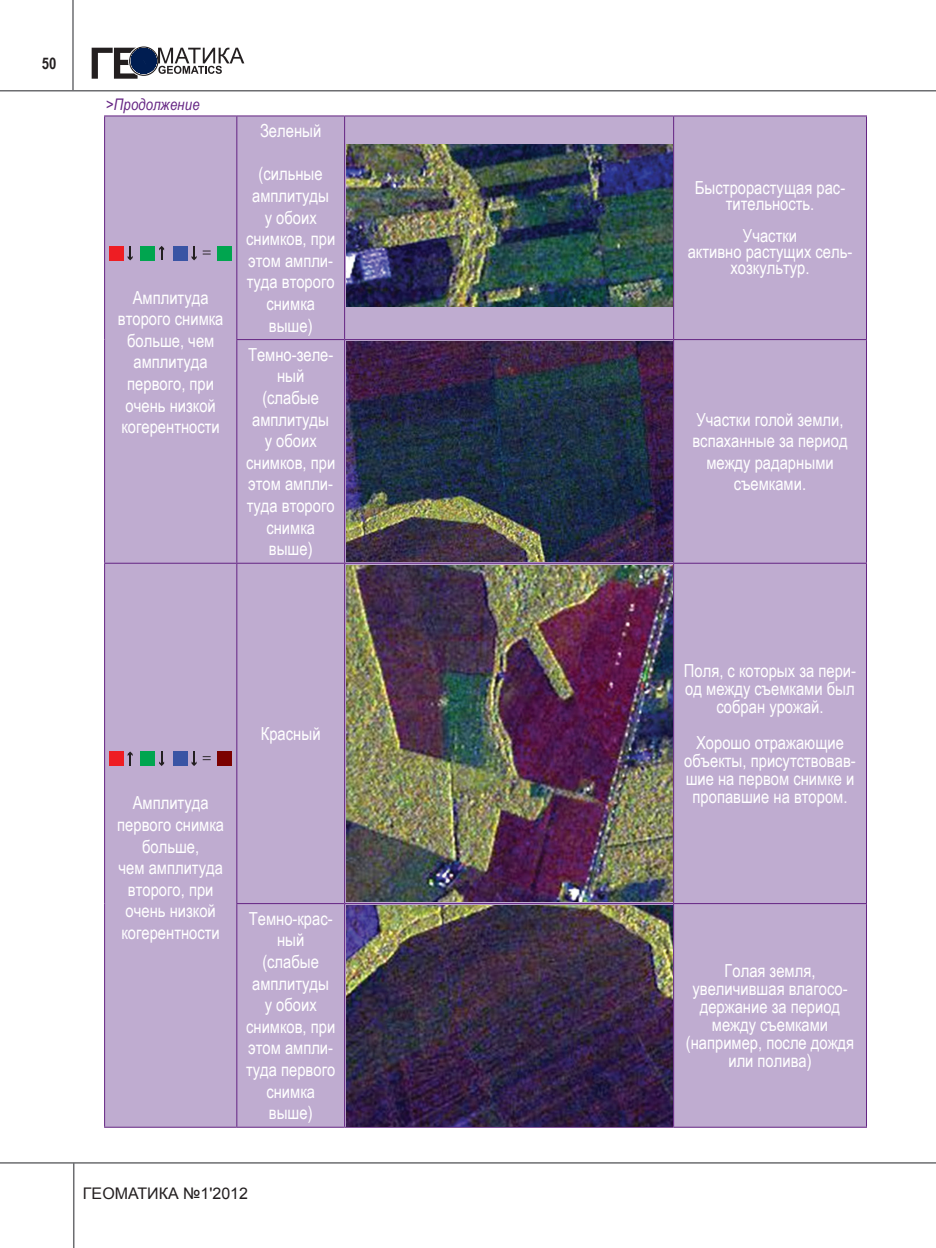
<style>
.page{position:relative;width:936px;height:1248px;background:#fff}
.page>*{position:absolute;margin:0;border:0;box-sizing:border-box;transform-origin:0 0}
.t1{font:18px/21.6px "Arial Narrow";color:#fff;text-align:center}
.t2{font:16px "Arial";color:#231f20}
.t3{font:italic 16px "Arial Narrow";letter-spacing:.01em;color:#642483}
.t4{font:700 16px "Arial Narrow";color:#231f20}
</style>
<div class="page">
<svg style="left:129px;top:46px;width:29px;height:30px"></svg>
<svg style="left:92px;top:48px;width:152px;height:31px"></svg>
<div style="left:131px;top:48px;width:25px;height:25px;border:1px solid #001d51;border-radius:50%"></div>
<hr style="left:72px;top:0;width:2px;height:91px;background:#6c6d70">
<hr style="left:73px;top:1162px;width:1px;height:85px;background:#6c6d70">
<hr style="left:0;top:90px;width:935px;height:1px;background:#6c6d70">
<hr style="left:0;top:1161px;width:935px;height:2px;background:#6c6d70">
<div style="left:105px;top:116px;width:760px;height:1010px;background:#bfacd0"></div>
<hr style="left:104px;top:115px;width:133px;height:1px;background:#642483">
<hr style="left:104px;top:116px;width:1px;height:223px;background:#642483">
<hr style="left:104px;top:339px;width:1px;height:223px;background:#642483">
<hr style="left:237px;top:115px;width:107px;height:1px;background:#642483">
<hr style="left:236px;top:116px;width:1px;height:223px;background:#642483">
<hr style="left:344px;top:115px;width:329px;height:1px;background:#642483">
<hr style="left:344px;top:116px;width:1px;height:223px;background:#642483">
<hr style="left:673px;top:115px;width:193px;height:1px;background:#642483">
<hr style="left:673px;top:116px;width:1px;height:223px;background:#642483">
<hr style="left:865px;top:116px;width:1px;height:223px;background:#642483">
<hr style="left:236px;top:339px;width:108px;height:1px;background:#642483">
<hr style="left:236px;top:340px;width:1px;height:222px;background:#642483">
<hr style="left:344px;top:339px;width:329px;height:1px;background:#642483">
<hr style="left:344px;top:340px;width:1px;height:222px;background:#642483">
<hr style="left:673px;top:339px;width:193px;height:1px;background:#642483">
<hr style="left:673px;top:340px;width:1px;height:222px;background:#642483">
<hr style="left:865px;top:340px;width:1px;height:222px;background:#642483">
<hr style="left:104px;top:562px;width:133px;height:1px;background:#642483">
<hr style="left:104px;top:563px;width:1px;height:340px;background:#642483">
<hr style="left:104px;top:903px;width:1px;height:223px;background:#642483">
<hr style="left:104px;top:1126px;width:133px;height:1px;background:#642483">
<hr style="left:237px;top:562px;width:107px;height:1px;background:#642483">
<hr style="left:236px;top:563px;width:1px;height:340px;background:#642483">
<hr style="left:344px;top:562px;width:329px;height:1px;background:#642483">
<hr style="left:344px;top:563px;width:1px;height:340px;background:#642483">
<hr style="left:673px;top:562px;width:193px;height:1px;background:#642483">
<hr style="left:673px;top:563px;width:1px;height:340px;background:#642483">
<hr style="left:865px;top:563px;width:1px;height:340px;background:#642483">
<hr style="left:236px;top:903px;width:108px;height:1px;background:#642483">
<hr style="left:236px;top:904px;width:1px;height:222px;background:#642483">
<hr style="left:344px;top:903px;width:329px;height:1px;background:#642483">
<hr style="left:344px;top:904px;width:1px;height:222px;background:#642483">
<hr style="left:673px;top:903px;width:193px;height:1px;background:#642483">
<hr style="left:673px;top:904px;width:1px;height:222px;background:#642483">
<hr style="left:865px;top:904px;width:1px;height:222px;background:#642483">
<hr style="left:237px;top:1126px;width:107px;height:1px;background:#642483">
<hr style="left:344px;top:1126px;width:329px;height:1px;background:#642483">
<hr style="left:673px;top:1126px;width:193px;height:1px;background:#642483">
<div style="left:109px;top:246px;width:15px;height:14px;background:#ee1d23"></div>
<div style="left:140px;top:246px;width:15px;height:14px;background:#00a54f"></div>
<div style="left:173px;top:246px;width:15px;height:14px;background:#3954a4"></div>
<div style="left:218px;top:246px;width:14px;height:14px;background:#00a54f"></div>
<svg style="left:128px;top:246px;width:5px;height:14px"></svg>
<svg style="left:159px;top:246px;width:5px;height:14px"></svg>
<svg style="left:191px;top:246px;width:5px;height:14px"></svg>
<svg style="left:203px;top:250px;width:8px;height:4px"></svg>
<div style="left:109px;top:751px;width:15px;height:15px;background:#ee1d23"></div>
<div style="left:140px;top:751px;width:15px;height:15px;background:#00a54f"></div>
<div style="left:173px;top:751px;width:15px;height:15px;background:#3954a4"></div>
<div style="left:218px;top:751px;width:14px;height:15px;background:#7b0100"></div>
<svg style="left:128px;top:751px;width:5px;height:15px"></svg>
<svg style="left:159px;top:751px;width:5px;height:15px"></svg>
<svg style="left:191px;top:751px;width:5px;height:15px"></svg>
<svg style="left:203px;top:756px;width:8px;height:4px"></svg>
<img style="left:347px;top:145px;width:325px;height:161px">
<img style="left:347px;top:341px;width:325px;height:220px">
<img style="left:347px;top:565px;width:325px;height:336px">
<img style="left:347px;top:905px;width:325px;height:221px">
<p class="t4" style="left:42px;top:51px;width:16px">50</p>
<p class="t3" style="left:106px;top:93px;width:95px">&gt;Продолжение</p>
<p class="t1" style="left:118px;top:286px;width:107px">Амплитуда второго снимка больше, чем амплитуда первого, при очень низкой когерентности</p>
<p class="t1" style="left:260px;top:119px;width:63px">Зеленый</p>
<p class="t1" style="left:246px;top:162px;width:91px">(сильные амплитуды<br>у обоих снимков, при этом ампли&shy;туда второго снимка выше)</p>
<p class="t1" style="left:248px;top:343px;width:87px">Темно-зеле&shy;ный</p>
<p class="t1" style="left:246px;top:386px;width:91px">(слабые амплитуды<br>у обоих снимков, при этом ампли&shy;туда второго снимка выше)</p>
<p class="t1" style="left:694px;top:179px;width:152px;line-height:16px">Быстрорастущая рас&shy;тительность.</p>
<p class="t1" style="left:743px;top:224px;width:56px">Участки</p>
<p class="t1" style="left:687px;top:243px;width:166px;line-height:16px">активно растущих сель&shy;хозкультур.</p>
<p class="t1" style="left:696px;top:407px;width:148px">Участки голой земли,</p>
<p class="t1" style="left:692px;top:429px;width:157px">вспаханные за период между радарными съемками.</p>
<p class="t1" style="left:117px;top:791px;width:108px">Амплитуда первого снимка больше,</p>
<p class="t1" style="left:118px;top:856px;width:106px">чем амплитуда второго, при очень низкой когерентности</p>
<p class="t1" style="left:261px;top:722px;width:61px">Красный</p>
<p class="t1" style="left:684px;top:661px;width:174px;line-height:18px">Поля, с которых за пери&shy;од между съемками был собран урожай.</p>
<p class="t1" style="left:684px;top:733px;width:173px;line-height:18px">Хорошо отражающие объекты, присутствовав&shy;шие на первом снимке и пропавшие на втором.</p>
<p class="t1" style="left:249px;top:906px;width:85px">Темно-крас&shy;ный</p>
<p class="t1" style="left:246px;top:950px;width:91px">(слабые амплитуды<br>у обоих снимков, при этом ампли&shy;туда первого снимка выше)</p>
<p class="t1" style="left:724px;top:959px;width:92px">Голая земля,</p>
<p class="t1" style="left:685px;top:978px;width:170px;line-height:18px">увеличившая влагосо&shy;держание за период между съемками (например, после дождя или полива)</p>
<p class="t2" style="left:83px;top:1182px;width:166px">ГЕОМАТИКА №1'2012</p>
</div>
